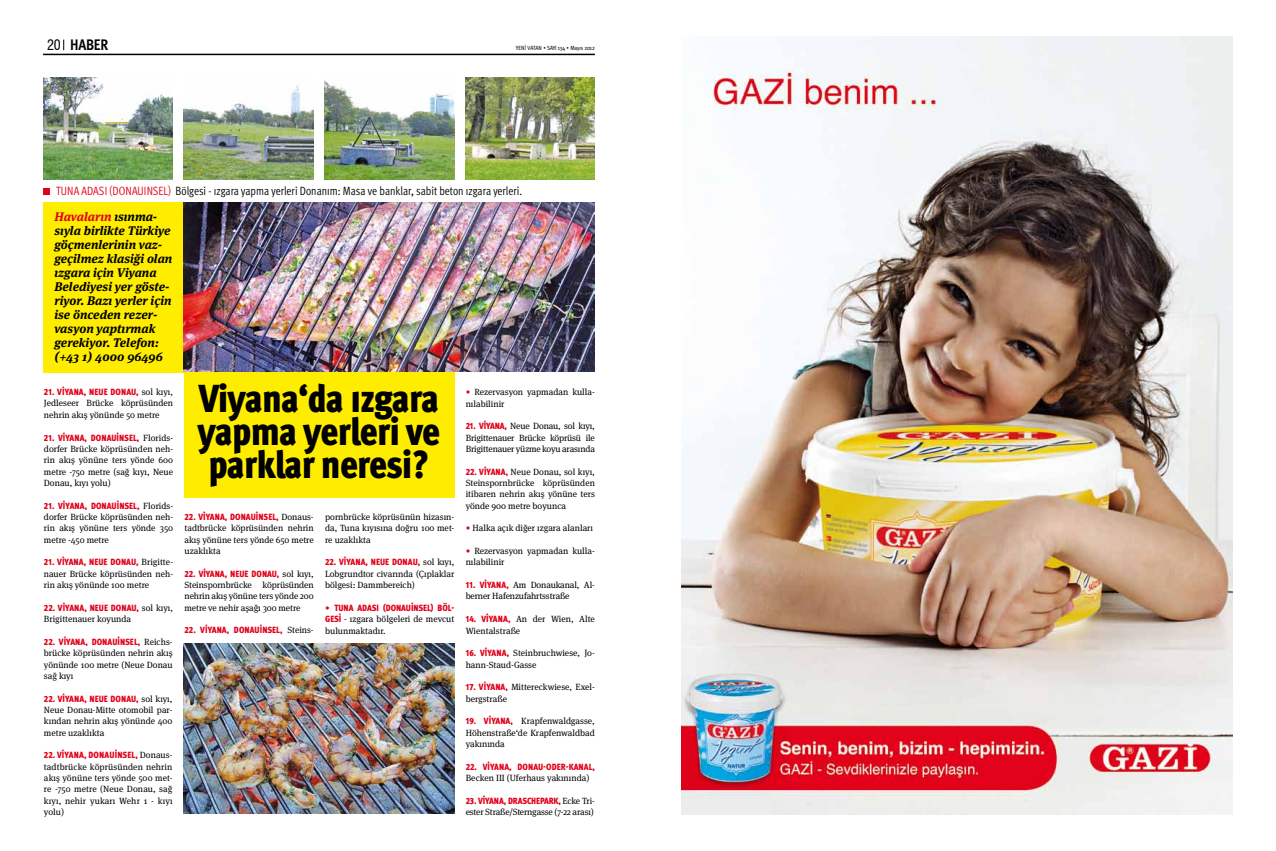
<style>
.page{position:relative;width:1276px;height:851px;background:#fff}
.page>*{position:absolute;margin:0;border:0;box-sizing:border-box;transform-origin:0 0}
.t1{font:900 39px/33px "Meta Cond Pro";letter-spacing:-.02em;color:#000;text-align:justify}
.t2{font:700 15.3px "Meta Cond Pro";letter-spacing:-.015em;color:#000}
.t3{font:italic 700 12.5px/14px "Meta Serif Pro";color:#000}
.t4{font:12px "Meta Cond Pro";color:#000;scale:.95 1}
.t5{font:9px/11.3px "Meta Serif Pro";color:#000;text-align:justify}
.t6{font:900 9px "Meta Cond Pro";letter-spacing:.01em;color:#e2001a}
.t7{font:9px "Meta Serif Pro";letter-spacing:-.02em;color:#000}
.t8{font:900 9px "Meta Cond Pro";letter-spacing:-.01em;color:#e2001a}
.t9{font:6px "Meta Cond Pro";letter-spacing:-.01em;color:#000}
.s1{font-family:"Swiss 721 BT";font-weight:400;font-stretch:condensed;font-size:14px}
.s2{color:#e2001a}
.s3{font-family:"Meta Serif Pro";font-weight:400;color:#000}
.s4{font-family:"Meta Serif Pro";font-weight:400}
.s5{font-family:"Meta Cond Pro";font-weight:900;color:#e2001a}
</style>
<div class="page">
<hr style="left:43px;top:54px;width:552px;height:1px;background:#000">
<div style="left:43px;top:202px;width:270px;height:170px;background:#ffed00"></div>
<div style="left:184px;top:361px;width:270px;height:136px;background:#ffed00"></div>
<img style="left:325px;top:80px;width:129px;height:100px">
<img style="left:465px;top:78px;width:130px;height:102px">
<img style="left:43px;top:78px;width:129px;height:102px">
<img style="left:184px;top:85px;width:129px;height:95px">
<div style="left:43px;top:188px;width:7px;height:6px;background:#e2001a"></div>
<img style="left:184px;top:202px;width:411px;height:169px">
<img style="left:184px;top:643px;width:270px;height:170px">
<img style="left:681px;top:36px;width:552px;height:778px">
<h2 class="t2" style="left:47px;top:35px;width:63px"><span class="s1">20</span> HABER</h2>
<p class="t9" style="left:516px;top:44px;width:81px">Yenİ VATAN • SAYI 134 • Mayıs 2012</p>
<h3 class="t4" style="left:56px;top:183px;width:492px"><span class="s2">Tuna Adas ı (Donaui nsel)</span> Bölgesi - ızgara yapma yerleri Donanım: Masa ve banklar, sabit beton ızgara yerleri.</h3>
<h3 class="t3" style="left:54px;top:208px;width:119px"><span class="s2">Havaların</span> ısınma&shy;sıyla birlikte Türkiye göçmenlerinin vaz&shy;geçilmez klasiği olan ızgara için Viyana<br>Belediyesi yer göste&shy;riyor. Bazı yerler için ise önceden rezer&shy;vasyon yaptırmak gerekiyor. Telefon: (+43 1) 4000 96496</h3>
<p class="t6" style="left:44px;top:386px;width:131px">21. VIYANA, NEUE DONAU, <span class="s3">sol kıyı,</span></p>
<p class="t5" style="left:44px;top:397px;width:131px">Jedleseer Brücke köprüsünden nehrin akış yönünde 50 metre</p>
<p class="t6" style="left:44px;top:431px;width:131px">21. VIYANA, DONAUINSEL, <span class="s3">Florids-</span></p>
<p class="t5" style="left:44px;top:442px;width:131px">dorfer Brücke köprüsünden neh&shy;rin akış yönüne ters yönde 600 metre -750 metre (sağ kıyı, Neue Donau, kıyı yolu)</p>
<p class="t6" style="left:44px;top:499px;width:131px">21. VIYANA, DONAUINSEL, <span class="s3">Florids-</span></p>
<p class="t5" style="left:44px;top:510px;width:131px">dorfer Brücke köprüsünden neh&shy;rin akış yönüne ters yönde 350 metre -450 metre</p>
<p class="t6" style="left:44px;top:556px;width:131px">21. VIYANA, NEUE DONAU, <span class="s3">Brigitte-</span></p>
<p class="t5" style="left:44px;top:567px;width:131px">nauer Brücke köprüsünden neh&shy;rin akış yönünde 100 metre</p>
<p class="t6" style="left:44px;top:601px;width:131px">22. VIYANA, NEUE DONAU, <span class="s3">sol kıyı,</span></p>
<p class="t5" style="left:44px;top:612px;width:89px">Brigittenauer koyunda</p>
<p class="t6" style="left:44px;top:635px;width:130px">22. VIYANA, DONAUINSEL, <span class="s3">Reichs-</span></p>
<p class="t5" style="left:44px;top:646px;width:130px">brücke köprüsünden nehrin akış yönünde 100 metre (Neue Donau sağ kıyı</p>
<p class="t6" style="left:44px;top:692px;width:130px">22. VIYANA, NEUE DONAU, <span class="s3">sol kıyı,</span></p>
<p class="t5" style="left:44px;top:703px;width:130px">Neue Donau-Mitte otomobil par&shy;kından nehrin akış yönünde 400 metre uzaklıkta</p>
<p class="t6" style="left:44px;top:749px;width:130px">22. VIYANA, DONAUINSEL, <span class="s3">Donaus-</span></p>
<p class="t5" style="left:44px;top:760px;width:130px">tadtbrücke köprüsünden nehrin akış yönüne ters yönde 500 met&shy;re -750 metre (Neue Donau, sağ kıyı, nehir yukarı Wehr 1 - kıyı yolu)</p>
<h1 class="t1" style="left:198px;top:383px;width:244px">VIYANA‘DA IZGARA YAPMA YERLERI VE PARKLAR NERESI?</h1>
<p class="t6" style="left:184px;top:511px;width:131px">22. VIYANA, DONAUINSEL, <span class="s3">Donaus-</span></p>
<p class="t5" style="left:184px;top:522px;width:131px">tadtbrücke köprüsünden nehrin akış yönüne ters yönde 650 metre uzaklıkta</p>
<p class="t6" style="left:184px;top:567px;width:131px">22. VIYANA, NEUE DONAU, <span class="s3">sol kıyı,</span></p>
<p class="t5" style="left:184px;top:578px;width:131px">Steinspornbrücke köprüsünden nehrin akış yönüne ters yönde 200 metre ve nehir aşağı 300 metre</p>
<p class="t6" style="left:184px;top:624px;width:131px">22. VIYANA, DONAUINSEL, <span class="s3">Steins-</span></p>
<p class="t5" style="left:325px;top:510px;width:131px">pornbrücke köprüsünün hizasın&shy;da, Tuna kıyısına doğru 100 met&shy;re uzaklıkta</p>
<p class="t6" style="left:325px;top:556px;width:131px">22. VIYANA, NEUE DONAU, <span class="s3">sol kıyı,</span></p>
<p class="t5" style="left:325px;top:567px;width:131px">Lobgrundtor civarında (Çıplaklar bölgesi: Dammbereich)</p>
<p class="t6" style="left:325px;top:601px;width:131px"><span class="s4">•</span> TUNA ADASI (DONAUINSEL) BÖL-</p>
<p class="t5" style="left:325px;top:612px;width:131px"><span class="s5">GESI</span> - ızgara bölgeleri de mevcut bulunmaktadır.</p>
<p class="t5" style="left:466px;top:386px;width:131px"><span class="s2">•</span> Rezervasyon yapmadan kulla&shy;nılabilinir</p>
<p class="t5" style="left:466px;top:420px;width:131px"><span class="s5">21. VIYANA,</span> Neue Donau, sol kıyı, Brigittenauer Brücke köprüsü ile Brigittenauer yüzme koyu arasında</p>
<p class="t5" style="left:466px;top:465px;width:131px"><span class="s5">22. VIYANA,</span> Neue Donau, sol kıyı, Steinspornbrücke köprüsünden itibaren nehrin akış yönüne ters yönde 900 metre boyunca</p>
<p class="t5" style="left:466px;top:522px;width:129px"><span class="s2">•</span> Halka açık diğer ızgara alanları</p>
<p class="t5" style="left:466px;top:544px;width:131px"><span class="s2">•</span> Rezervasyon yapmadan kulla&shy;nılabilinir</p>
<p class="t5" style="left:466px;top:578px;width:131px"><span class="s5">11. VIYANA,</span> Am Donaukanal, Al&shy;berner Hafenzufahrtsstraße</p>
<p class="t5" style="left:466px;top:613px;width:131px"><span class="s5">14. VIYANA,</span> An der Wien, Alte<br>Wientalstraße</p>
<p class="t5" style="left:466px;top:647px;width:131px"><span class="s5">16. VIYANA,</span> Steinbruchwiese, Jo&shy;hann-Staud-Gasse</p>
<p class="t5" style="left:466px;top:681px;width:131px"><span class="s5">17. VIYANA,</span> Mittereckwiese, Exel&shy;bergstraße</p>
<p class="t5" style="left:466px;top:715px;width:131px"><span class="s5">19. VIYANA,</span> Krapfenwaldgasse, Höhenstraße‘de Krapfenwaldbad yakınında</p>
<p class="t6" style="left:466px;top:760px;width:131px">22. VIYANA, DONAU-ODER-KANAL,</p>
<p class="t5" style="left:466px;top:771px;width:125px">Becken III (Uferhaus yakınında)</p>
<p class="t8" style="left:466px;top:794px;width:131px">23. VIYANA, DRASCH EPARK, <span class="s3">Ecke Tri-</span></p>
<p class="t7" style="left:466px;top:805px;width:130px">ester Straße/Sterngasse (7-22 arası)</p>
</div>
